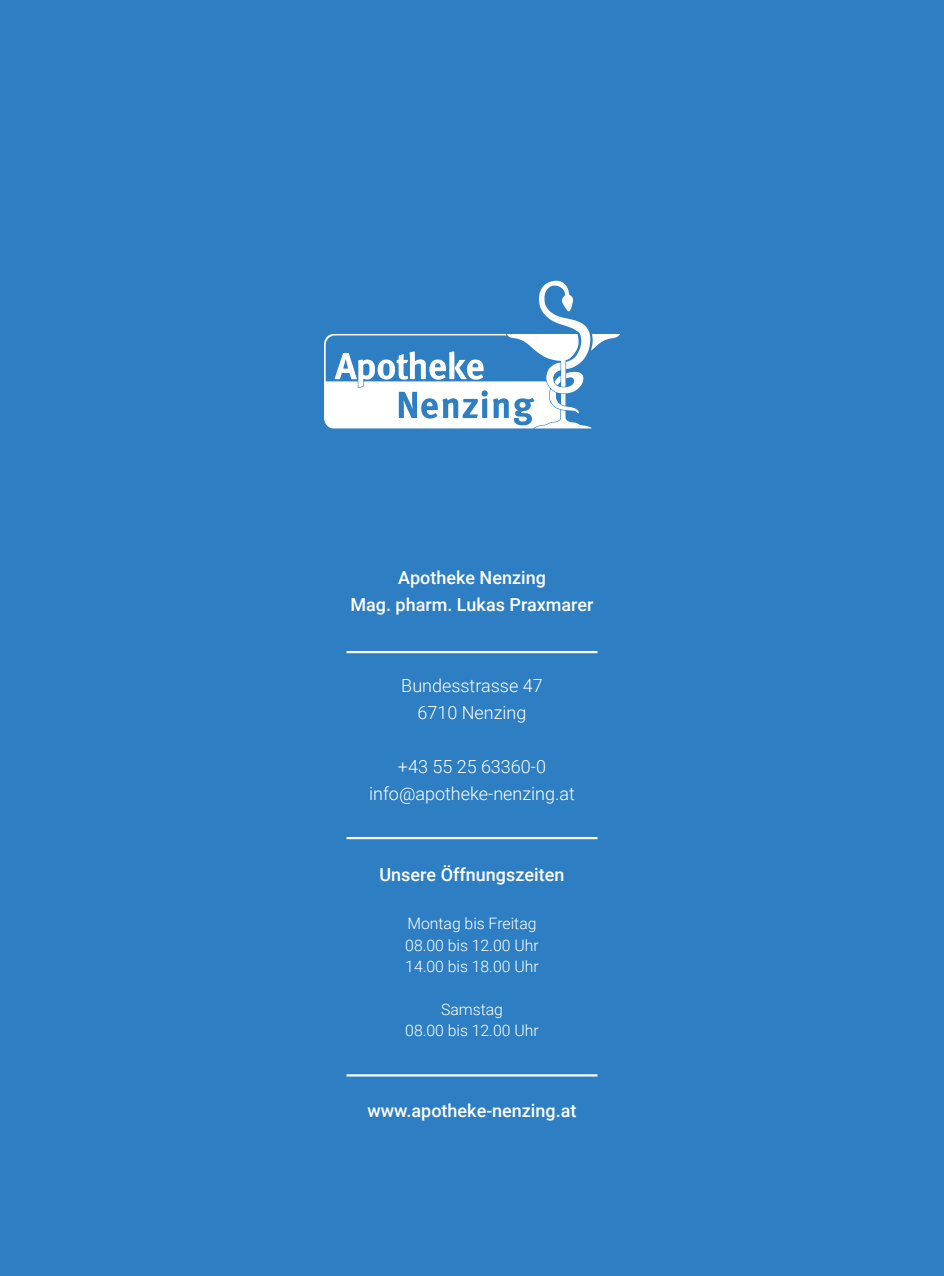
<style>
.page{position:relative;width:944px;height:1276px;background:#2d7ec2}
.page>*{position:absolute;margin:0;border:0;box-sizing:border-box;transform-origin:0 0}
.t1{font:500 18px/27px "Roboto";color:#fff;text-align:center}
.t2{font:300 18px/27px "Roboto";color:#fff;text-align:center}
.t3{font:300 15.75px/21.4px "Roboto";color:#fff}
</style>
<div class="page">
<svg style="left:324px;top:281px;width:296px;height:147px"></svg>
<hr style="left:347px;top:651px;width:250px;height:2px;background:#fff">
<hr style="left:347px;top:837px;width:250px;height:2px;background:#fff">
<hr style="left:347px;top:1074px;width:250px;height:2px;background:#fff">
<p class="t1" style="left:350px;top:563px;width:245px">Apotheke Nenzing<br>Mag. pharm. Lukas Praxmarer</p>
<p class="t2" style="left:401px;top:671px;width:143px">Bundesstrasse 47<br>6710 Nenzing</p>
<p class="t2" style="left:369px;top:752px;width:207px">+43 55 25 63360-0 info@apotheke-nenzing.at</p>
<p class="t1" style="left:380px;top:860px;width:186px">Unsere Öffnungszeiten</p>
<p class="t3" style="left:405px;top:912px;width:135px">Montag bis Freitag<br>08.00 bis 12.00 Uhr<br>14.00 bis 18.00 Uhr</p>
<p class="t3" style="left:405px;top:998px;width:135px;text-align:center">Samstag<br>08.00 bis 12.00 Uhr</p>
<p class="t1" style="left:367px;top:1096px;width:211px">www.apotheke-nenzing.at</p>
</div>
